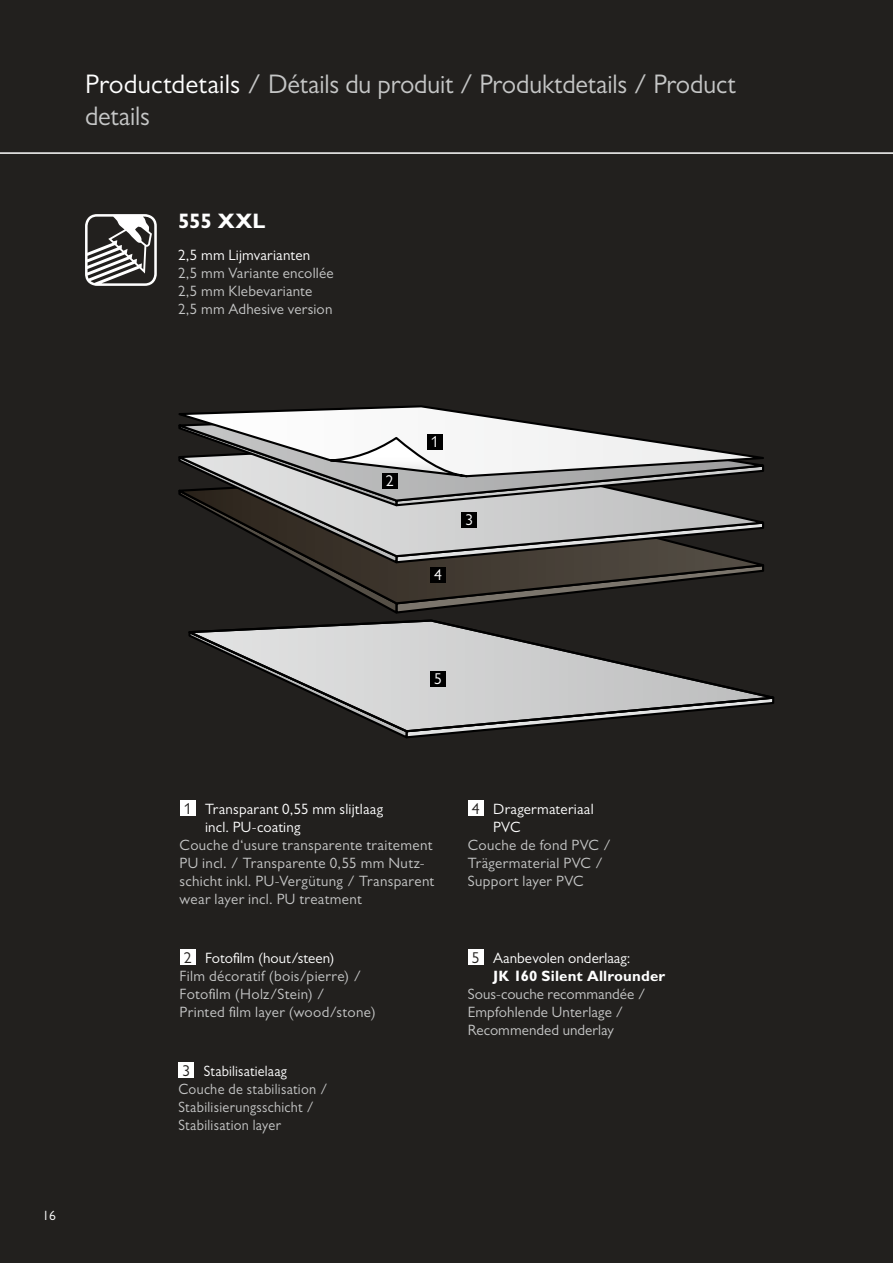
<style>
.page{position:relative;width:893px;height:1263px;background:#22201e}
.page>*{position:absolute;margin:0;border:0;box-sizing:border-box;transform-origin:0 0}
.t1{font:27px/31.5px "Gill Sans MT Pro";letter-spacing:-.005em;color:#c5c6c6}
.t2{font:700 21px "Gill Sans MT Pro";letter-spacing:-.015em;color:#fff}
.t3{font:15.75px "Gill Sans MT Pro";color:#fff}
.t4{font:15px/18px "Gill Sans MT Pro";letter-spacing:.02em;color:#c5c6c6}
.t5{font:15px/18px "Gill Sans MT Pro";letter-spacing:.02em;color:#c5c6c6;scale:.95 1}
.t6{font:15px/18px "Gill Sans MT Pro";letter-spacing:.015em;color:#fff}
.t7{font:700 15px/18px "Gill Sans MT Pro";letter-spacing:.01em;color:#fff}
.t8{font:13.5px "Gill Sans MT Pro";color:#fff}
.s1{color:#fff}
.s2{font-size:15.75px;color:#22201e}
.s3{font-weight:400;font-size:15.75px;color:#22201e}
.s4{font-weight:400}
</style>
<div class="page">
<svg style="left:178px;top:406px;width:586px;height:208px"></svg>
<svg style="left:188px;top:619px;width:587px;height:114px"></svg>
<div style="left:461px;top:512px;width:16px;height:16px;background:#000"></div>
<div style="left:430px;top:567px;width:16px;height:16px;background:#000"></div>
<div style="left:430px;top:671px;width:16px;height:16px;background:#000"></div>
<div style="left:382px;top:473px;width:16px;height:16px;background:#000"></div>
<div style="left:427px;top:434px;width:16px;height:16px;background:#000"></div>
<div style="left:180px;top:800px;width:16px;height:16px;background:#fff"></div>
<div style="left:180px;top:949px;width:16px;height:16px;background:#fff"></div>
<div style="left:178px;top:1062px;width:16px;height:16px;background:#fff"></div>
<div style="left:468px;top:800px;width:16px;height:16px;background:#fff"></div>
<div style="left:468px;top:949px;width:16px;height:16px;background:#fff"></div>
<svg style="left:85px;top:214px;width:72px;height:72px"></svg>
<hr style="left:0;top:152px;width:893px;height:2px;background:#fff">
<h1 class="t1" style="left:85px;top:68px;width:652px"><span class="s1">Productdetails</span> / Détails du produit / Produktdetails / Product details</h1>
<h2 class="t2" style="left:178px;top:208px;width:89px">555 XXL</h2>
<p class="t6" style="left:178px;top:246px;width:134px">2,5 mm Lijmvarianten</p>
<p class="t4" style="left:178px;top:264px;width:157px">2,5 mm Variante encollée<br>2,5 mm Klebevariante<br>2,5 mm Adhesive version</p>
<p class="t8" style="left:43px;top:1208px;width:15px">16</p>
<p class="t3" style="left:386px;top:472px;width:9px">2</p>
<p class="t3" style="left:431px;top:433px;width:9px">1</p>
<p class="t3" style="left:434px;top:566px;width:9px">4</p>
<p class="t3" style="left:465px;top:511px;width:9px">3</p>
<p class="t3" style="left:434px;top:670px;width:9px">5</p>
<p class="t6" style="left:205px;top:800px;width:179px;text-indent:-21px"><span class="s2">1</span> Transparant 0,55 mm slijtlaag incl. PU-coating</p>
<p class="t4" style="left:180px;top:836px;width:256px">Couche d‘usure transparente traitement PU incl. / Transparente 0,55 mm Nutz&shy;schicht inkl. PU-Vergütung / Transparent wear layer incl. PU treatment</p>
<p class="t4" style="left:180px;top:949px;width:198px"><span class="s2">2</span> <span class="s1">Fotofilm (hout/steen)<br></span>Film décoratif (bois/pierre) /<br>Fotofilm (Holz/Stein) /<br>Printed film layer (wood/stone)</p>
<p class="t5" style="left:178px;top:1062px;width:159px"><span class="s2">3</span> <span class="s1">Stabilisatielaag<br></span>Couche de stabilisation /<br>Stabilisierungsschicht /<br>Stabilisation layer</p>
<p class="t6" style="left:493px;top:800px;width:102px;text-indent:-21px"><span class="s2">4</span> Dragermateriaal<br>PVC</p>
<p class="t4" style="left:468px;top:836px;width:145px">Couche de fond PVC /<br>Trägermaterial PVC /<br>Support layer PVC</p>
<p class="t7" style="left:493px;top:949px;width:174px;text-indent:-21px"><span class="s3">5</span> <span class="s4">Aanbevolen onderlaag:<br></span>JK 160 Silent Allrounder</p>
<p class="t4" style="left:468px;top:985px;width:180px">Sous-couche recommandée /<br>Empfohlende Unterlage /<br>Recommended underlay</p>
</div>
